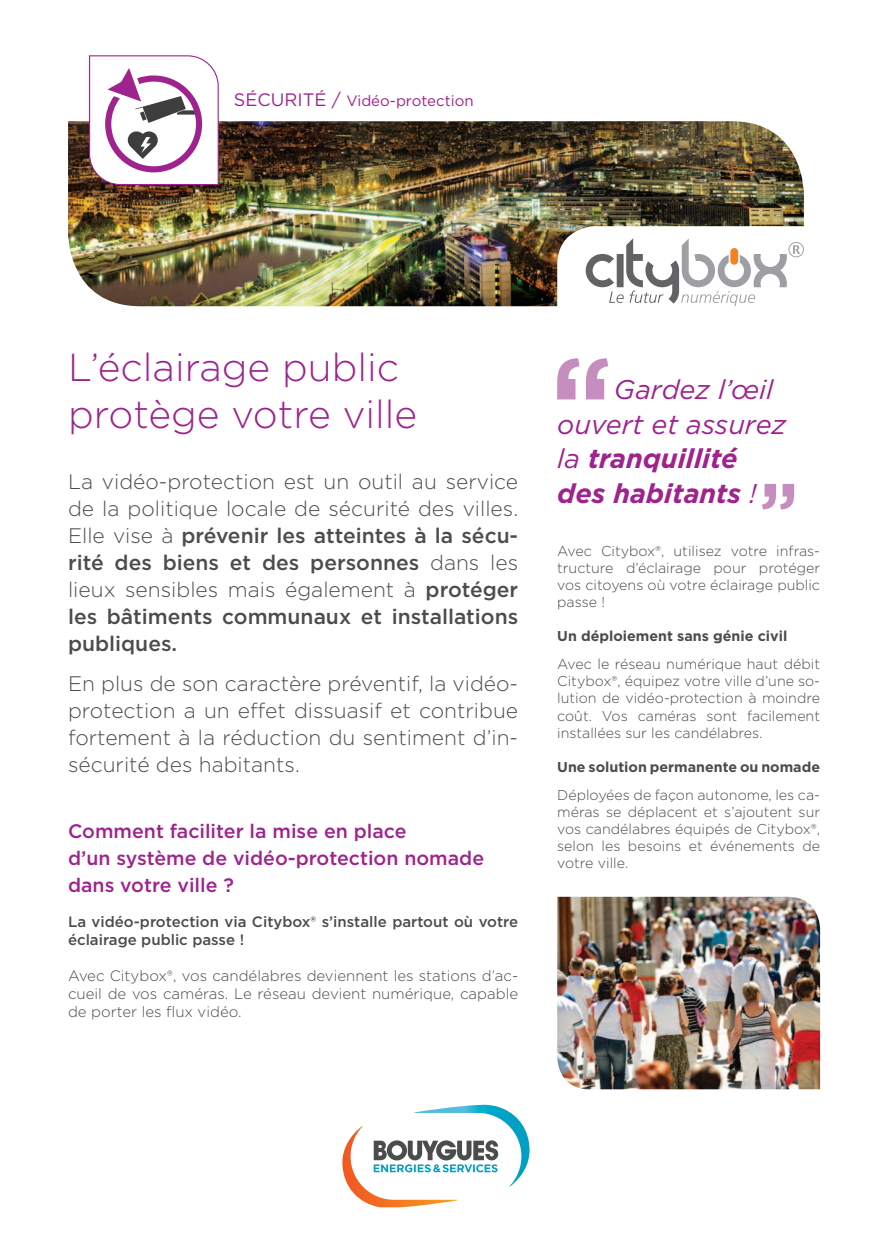
<style>
.page{position:relative;width:872px;height:1242px;background:#fff}
.page>*{position:absolute;margin:0;border:0;box-sizing:border-box;transform-origin:0 0}
.TITRE_01{font:300 39px "Gotham";color:#9f238e}
.TEXTE_accroche{font:italic 700 27px "Gotham";color:#9f238e}
.TEXTE_accroche-2{font:italic 27px "Gotham";color:#9f238e}
.TEXTE_CHAPO{font:300 21px/27px "Gotham";color:#4b4c4d;text-align:justify}
.TITRE_02{font:500 19.5px/27px "Gotham";color:#9f238e}
.TEXTE_01{font:300 15px/18px "Gotham";color:#4b4c4d;text-align:justify}
.TEXTE_01-2{font:500 15px/18px "Gotham";color:#4b4c4d}
.t1{font:15px "Gotham";color:#9f238e}
.TEXTE_01-3{font:300 14.25px/17.1px "Gotham";color:#4b4c4d;text-align:justify}
.TEXTE_01-4{font:700 14.25px "Gotham";color:#4b4c4d}
.s1{font-size:18px}
.s2{font-weight:500}
.s3{font-weight:400}
</style>
<div class="page">
<img style="left:68px;top:121px;width:736px;height:185px">
<svg style="left:557px;top:226px;width:247px;height:81px"></svg>
<div style="left:730px;top:248px;width:8px;height:17px;background:#f58220;border-radius:4px"></div>
<svg style="left:342px;top:1104px;width:187px;height:103px"></svg>
<img style="left:557px;top:896px;width:263px;height:193px">
<svg style="left:88px;top:55px;width:131px;height:131px"></svg>
<svg style="left:557px;top:358px;width:51px;height:41px"></svg>
<svg style="left:762px;top:484px;width:32px;height:25px"></svg>
<p class="t1" style="left:234px;top:91px;width:241px"><span class="s1">SÉCURITÉ /</span> Vidéo-protection</p>
<p class="TITRE_01" style="left:68px;top:342px;width:332px">L’éclairage public</p>
<p class="TITRE_01" style="left:68px;top:389px;width:351px">protège votre ville</p>
<p class="TEXTE_CHAPO" style="left:68px;top:467px;width:452px">La vidéo-protection est un outil au service de la politique locale de sécurité des villes.<br>Elle vise à <span class="s2">prévenir les atteintes à la sécu&shy;rité des biens et des personnes</span> dans les lieux sensibles mais également à <span class="s2">protéger les bâtiments communaux et installations publiques.</span></p>
<p class="TEXTE_CHAPO" style="left:68px;top:669px;width:452px">En plus de son caractère préventif, la vidéo&shy;protection a un effet dissuasif et contribue fortement à la réduction du sentiment d’in&shy;sécurité des habitants.</p>
<p class="TITRE_02" style="left:68px;top:817px;width:417px">Comment faciliter la mise en place<br>d’un système de vidéo-protection nomade dans votre ville ?</p>
<p class="TEXTE_01-2" style="left:68px;top:912px;width:452px">La vidéo-protection via Citybox® s’installe partout où votre éclairage public passe !</p>
<p class="TEXTE_01" style="left:68px;top:966px;width:452px">Avec Citybox®, vos candélabres deviennent les stations d’ac&shy;cueil de vos caméras. Le réseau devient numérique, capable de porter les flux vidéo.</p>
<p class="TEXTE_accroche-2" style="left:614px;top:372px;width:161px">Gardez l’œil</p>
<p class="TEXTE_accroche-2" style="left:557px;top:407px;width:230px">ouvert et assurez</p>
<p class="TEXTE_accroche" style="left:557px;top:441px;width:182px"><span class="s3">la</span> tranquillité</p>
<p class="TEXTE_accroche" style="left:557px;top:475px;width:201px">des habitants <span class="s3">!</span></p>
<p class="TEXTE_01-3" style="left:557px;top:542px;width:264px">Avec Citybox®, utilisez votre infras&shy;tructure d’éclairage pour protéger vos citoyens où votre éclairage public passe !</p>
<p class="TEXTE_01-4" style="left:557px;top:627px;width:232px">Un déploiement sans génie civil</p>
<p class="TEXTE_01-3" style="left:557px;top:655px;width:264px">Avec le réseau numérique haut débit Citybox®, équipez votre ville d’une so&shy;lution de vidéo-protection à moindre coût. Vos caméras sont facilement installées sur les candélabres.</p>
<p class="TEXTE_01-4" style="left:557px;top:757px;width:264px">Une solution permanente ou nomade</p>
<p class="TEXTE_01-3" style="left:557px;top:786px;width:264px">Déployées de façon autonome, les ca&shy;méras se déplacent et s’ajoutent sur vos candélabres équipés de Citybox®, selon les besoins et événements de votre ville.</p>
</div>
